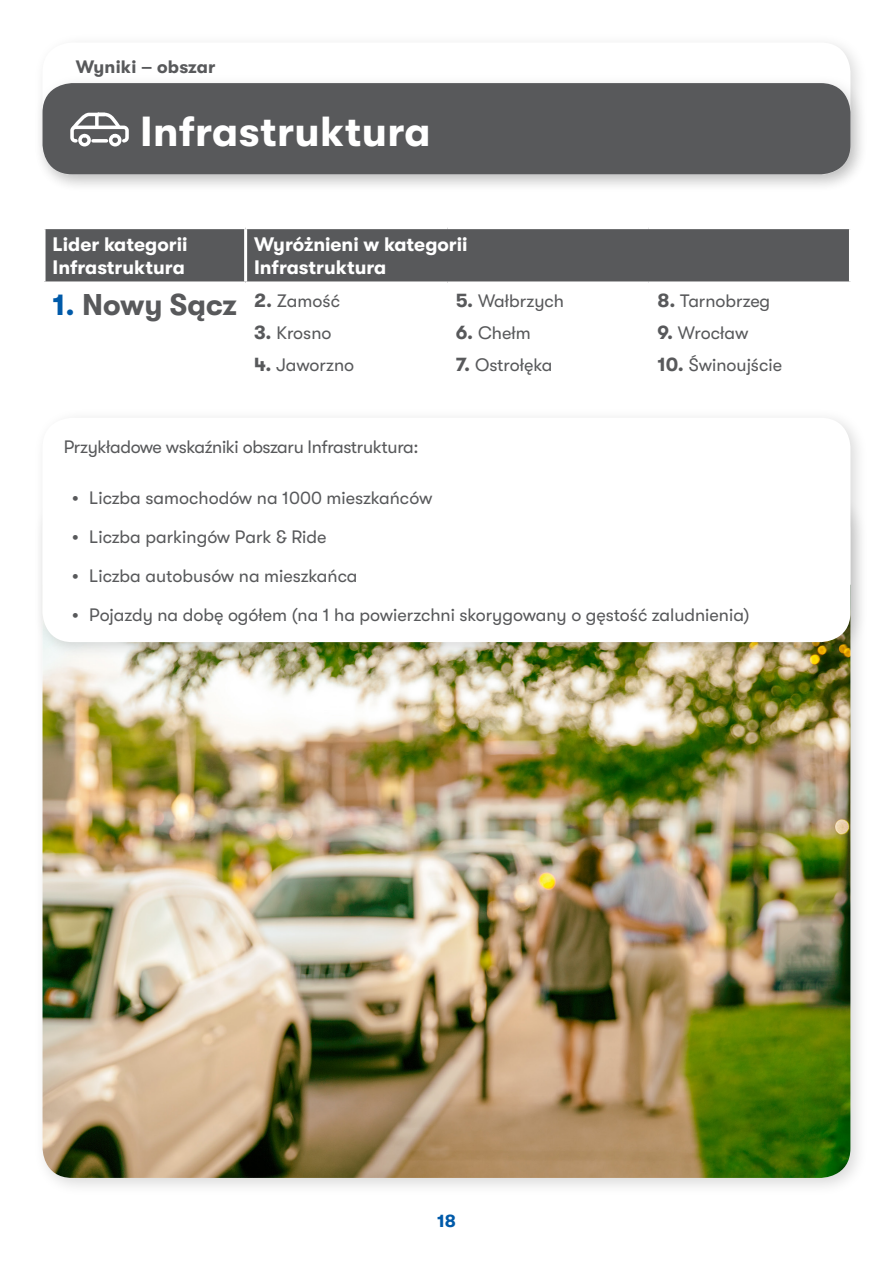
<style>
.page{position:relative;width:893px;height:1263px;background:#fff}
.page>*{position:absolute;margin:0;border:0;box-sizing:border-box;transform-origin:0 0}
.t1{font:700 42px "GT Walsheim";letter-spacing:.01em;color:#fff}
.t2{font:700 30px "GT Walsheim";color:#58595b}
.t3{font:700 19.5px/23.4px "GT Walsheim";color:#fff}
.t4{font:18px "GT Walsheim";color:#58595b}
.t5{font:18px "GT Walsheim";letter-spacing:-.02em;color:#58595b}
.t6{font:700 18px "GT Walsheim";letter-spacing:.01em;color:#58595b}
.t7{font:700 18px "GT Walsheim";color:#005aa9}
.s1{color:#005aa9}
.s2{font-weight:700;font-size:19.5px}
.s3{font-weight:700}
</style>
<div class="page">
<div style="left:33px;top:490px;width:836px;height:706px;background:#000;opacity:.15"></div>
<img style="left:43px;top:661px;width:807px;height:517px">
<div style="left:33px;top:408px;width:836px;height:253px;background:#000;opacity:.15"></div>
<div style="left:43px;top:418px;width:807px;height:224px;background:#fff;border-radius:30px"></div>
<div style="left:33px;top:73px;width:836px;height:120px;background:#000;opacity:.15"></div>
<div style="left:43px;top:83px;width:807px;height:91px;background:#58595b;border-radius:30px"></div>
<div style="left:70px;top:126px;width:59px;height:17px;border:4px solid #fff;border-radius:3px"></div>
<svg style="left:70px;top:112px;width:54px;height:21px"></svg>
<div style="left:78px;top:134px;width:13px;height:12px;border:4px solid #fff;border-radius:50%"></div>
<div style="left:109px;top:134px;width:12px;height:12px;border:4px solid #fff;border-radius:50%"></div>
<svg style="left:95px;top:115px;width:4px;height:12px"></svg>
<div style="left:46px;top:229px;width:803px;height:52px;background:#58595b"></div>
<hr style="left:244px;top:229px;width:3px;height:52px;background:#fff">
<p class="t6" style="left:76px;top:57px;width:141px">Wyniki – obszar</p>
<h1 class="t1" style="left:140px;top:108px;width:292px">Infrastruktura</h1>
<p class="t3" style="left:53px;top:233px;width:137px">Lider kategorii<br>Infrastruktura</p>
<p class="t3" style="left:254px;top:233px;width:215px">Wyróżnieni w kategorii<br>Infrastruktura</p>
<h2 class="t2" style="left:53px;top:288px;width:289px"><span class="s1">1.</span> Nowy Sącz <sup>2.</sup> <sup>Zamość</sup></h2>
<p class="t4" style="left:456px;top:291px;width:110px"><span class="s2">5.</span> Wałbrzych</p>
<p class="t4" style="left:657px;top:291px;width:114px"><span class="s2">8.</span> Tarnobrzeg</p>
<p class="t4" style="left:254px;top:323px;width:79px"><span class="s2">3.</span> Krosno</p>
<p class="t4" style="left:456px;top:323px;width:76px"><span class="s2">6.</span> Chełm</p>
<p class="t4" style="left:657px;top:323px;width:93px"><span class="s2">9.</span> Wrocław</p>
<p class="t4" style="left:254px;top:355px;width:102px"><span class="s2">4.</span> Jaworzno</p>
<p class="t4" style="left:456px;top:355px;width:98px"><span class="s2">7.</span> Ostrołęka</p>
<p class="t4" style="left:657px;top:355px;width:126px"><span class="s2">10.</span> Świnoujście</p>
<p class="t5" style="left:64px;top:437px;width:356px">Przykładowe wskaźniki obszaru Infrastruktura:</p>
<p class="t4" style="left:72px;top:488px;width:362px"><span class="s3">•</span> Liczba samochodów na 1000 mieszkańców</p>
<p class="t4" style="left:72px;top:527px;width:256px"><span class="s3">•</span> Liczba parkingów Park &amp; Ride</p>
<p class="t4" style="left:72px;top:566px;width:287px"><span class="s3">•</span> Liczba autobusów na mieszkańca</p>
<p class="t4" style="left:72px;top:605px;width:679px"><span class="s3">•</span> Pojazdy na dobę ogółem (na 1 ha powierzchni skorygowany o gęstość zaludnienia)</p>
<p class="t7" style="left:437px;top:1211px;width:20px">18</p>
</div>
